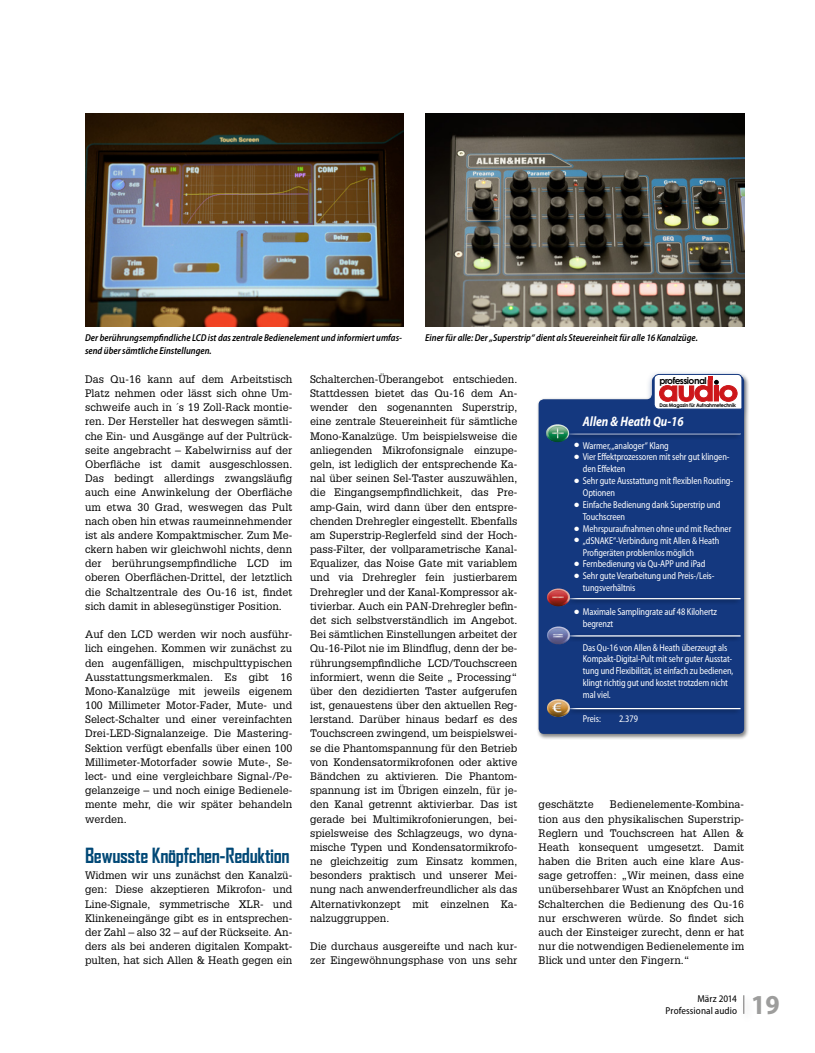
<style>
.page{position:relative;width:815px;height:1053px;background:#fff}
.page>*{position:absolute;margin:0;border:0;box-sizing:border-box;transform-origin:0 0}
.t1{font:700 semi-condensed 27.5px "Myriad Pro";color:#9d9d9c}
.t2{font:700 20px "Agency FB";letter-spacing:-.02em;color:#004876}
.t3{font:italic 700 semi-condensed 13.75px "Myriad Pro";color:#fff;scale:.9 1}
.t4{font:10.62px/14.1px "Glypha LT Std";letter-spacing:.005em;color:#000;text-align:justify}
.t5{font:semi-condensed 10px/11.9px "Myriad Pro";letter-spacing:-.01em;color:#fff;scale:.9 1}
.t6{font:italic 600 semi-condensed 10px/12.8px "Myriad Pro";letter-spacing:.005em;color:#000;scale:.95 1}
.t7{font:semi-condensed 10px/11.9px "Myriad Pro";letter-spacing:.005em;color:#000;text-align:right}
.t8{font:700 9.38px "Century Gothic";letter-spacing:-.06em;color:#000}
.t9{font:700 5px "Century Gothic";letter-spacing:-.045em;color:#000}
.s1{font-family:"European Pi Three";font-stretch:normal;font-size:6.25px}
</style>
<div class="page">
<svg style="left:743px;top:995px;width:1px;height:18px"></svg>
<img style="left:85px;top:113px;width:319px;height:213px">
<img style="left:425px;top:113px;width:319px;height:213px">
<div style="left:536px;top:373px;width:214px;height:366px;background:#000;opacity:.5"></div>
<div style="left:539px;top:376px;width:205px;height:357px;background:#14387f"></div>
<div style="left:581px;top:414px;width:108px;height:19px;background:#14387f"></div>
<div style="left:554px;top:596px;width:187px;height:9px;background:#123578"></div>
<div style="left:559px;top:594px;width:186px;height:9px;background:#000;opacity:.5"></div>
<hr style="left:561px;top:597px;width:180px;height:1px;background:#14387f">
<div style="left:541px;top:582px;width:38px;height:33px;background:#14387f"></div>
<img style="left:547px;top:588px;width:23px;height:18px">
<div style="left:559px;top:633px;width:186px;height:8px;background:#13377e"></div>
<div style="left:554px;top:633px;width:187px;height:9px;background:#000;opacity:.5"></div>
<hr style="left:561px;top:635px;width:180px;height:1px;background:#fff">
<div style="left:541px;top:620px;width:38px;height:33px;background:#14387f"></div>
<img style="left:547px;top:626px;width:23px;height:18px">
<div style="left:559px;top:705px;width:186px;height:8px;background:#13377e"></div>
<div style="left:554px;top:705px;width:187px;height:9px;background:#000;opacity:.5"></div>
<hr style="left:561px;top:708px;width:180px;height:1px;background:#fff">
<div style="left:541px;top:693px;width:38px;height:33px;background:#14387f"></div>
<img style="left:547px;top:699px;width:23px;height:18px">
<div style="left:552px;top:431px;width:189px;height:9px;background:#13367c"></div>
<div style="left:558px;top:431px;width:188px;height:8px;background:#000;opacity:.5"></div>
<hr style="left:560px;top:433px;width:181px;height:1px;background:#14387f">
<div style="left:540px;top:418px;width:38px;height:33px;background:#14387f"></div>
<img style="left:546px;top:424px;width:23px;height:18px">
<div style="left:646px;top:370px;width:104px;height:51px;background:#14387f;opacity:.56"></div>
<svg style="left:653px;top:373px;width:90px;height:37px"></svg>
<p class="t6" style="left:85px;top:331px;width:335px">Der berührungsempfindliche LCD ist das zentrale Bedienelement und informiert umfas&shy;send über sämtliche Einstellungen.</p>
<p class="t6" style="left:425px;top:331px;width:289px">Einer für alle: Der „Superstrip“ dient als Steuereinheit für alle 16 Kanalzüge.</p>
<p class="t4" style="left:85px;top:372px;width:209px">Das Qu-16 kann auf dem Arbeitstisch Platz nehmen oder lässt sich ohne Um&shy;schweife auch in ´s 19 Zoll-Rack montie&shy;ren. Der Hersteller hat deswegen sämtli&shy;che Ein- und Ausgänge auf der Pultrück&shy;seite angebracht – Kabelwirniss auf der Oberfläche ist damit ausgeschlossen.<br>Das bedingt allerdings zwangsläufig auch eine Anwinkelung der Oberfläche um etwa 30 Grad, weswegen das Pult nach oben hin etwas raumeinnehmender ist als andere Kompaktmischer. Zum Me&shy;ckern haben wir gleichwohl nichts, denn der berührungsempfindliche LCD im oberen Oberflächen-Drittel, der letztlich die Schaltzentrale des Ou-16 ist, findet sich damit in ablesegünstiger Position.</p>
<p class="t4" style="left:85px;top:627px;width:209px">Auf den LCD werden wir noch ausführ&shy;lich eingehen. Kommen wir zunächst zu den augenfälligen, mischpulttypischen Ausstattungsmerkmalen. Es gibt 16<br>Mono-Kanalzüge mit jeweils eigenem 100 Millimeter Motor-Fader, Mute- und Select-Schalter und einer vereinfachten Drei-LED-Signalanzeige. Die Mastering-Sektion verfügt ebenfalls über einen 100<br>Millimeter-Motorfader sowie Mute-, Se&shy;lect- und eine vergleichbare Signal-/Pe&shy;gelanzeige – und noch einige Bedienele&shy;mente mehr, die wir später behandeln werden.</p>
<h2 class="t2" style="left:85px;top:842px;width:206px">Bewusste Knöpfchen-Reduktion</h2>
<p class="t4" style="left:85px;top:868px;width:209px">Widmen wir uns zunächst den Kanalzü&shy;gen: Diese akzeptieren Mikrofon- und Line-Signale, symmetrische XLR- und Klinkeneingänge gibt es in entsprechen&shy;der Zahl – also 32 – auf der Rückseite. An&shy;ders als bei anderen digitalen Kompakt&shy;pulten, hat sich Allen &amp; Heath gegen ein</p>
<p class="t4" style="left:310px;top:372px;width:209px">Schalterchen-Überangebot entschieden.<br>Stattdessen bietet das Qu-16 dem An&shy;wender den sogenannten Superstrip, eine zentrale Steuereinheit für sämtliche Mono-Kanalzüge. Um beispielsweise die anliegenden Mikrofonsignale einzupe&shy;geln, ist lediglich der entsprechende Ka&shy;nal über seinen Sel-Taster auszuwählen, die Eingangsempfindlichkeit, das Pre&shy;amp-Gain, wird dann über den entspre&shy;chenden Drehregler eingestellt. Ebenfalls am Superstrip-Reglerfeld sind der Hoch&shy;pass-Filter, der vollparametrische Kanal-Equalizer, das Noise Gate mit variablem und via Drehregler fein justierbarem Drehregler und der Kanal-Kompressor ak&shy;tivierbar. Auch ein PAN-Drehregler befin&shy;det sich selbstverständlich im Angebot.<br>Bei sämtlichen Einstellungen arbeitet der Qu-16-Pilot nie im Blindflug, denn der be&shy;rührungsempfindliche LCD/Touchscreen informiert, wenn die Seite „ Processing“ über den dezidierten Taster aufgerufen ist, genauestens über den aktuellen Reg&shy;lerstand. Darüber hinaus bedarf es des Touchscreen zwingend, um beispielswei&shy;se die Phantomspannung für den Betrieb von Kondensatormikrofonen oder aktive Bändchen zu aktivieren. Die Phantom&shy;spannung ist im Übrigen einzeln, für je&shy;den Kanal getrennt aktivierbar. Das ist gerade bei Multimikrofonierungen, bei&shy;spielsweise des Schlagzeugs, wo dyna&shy;mische Typen und Kondensatormikrofo&shy;ne gleichzeitig zum Einsatz kommen, besonders praktisch und unserer Mei&shy;nung nach anwenderfreundlicher als das Alternativkonzept mit einzelnen Ka&shy;nalzuggruppen.</p>
<p class="t4" style="left:310px;top:939px;width:209px">Die durchaus ausgereifte und nach kur&shy;zer Eingewöhnungsphase von uns sehr</p>
<p class="t8" style="left:659px;top:373px;width:49px">professional</p>
<p class="t9" style="left:659px;top:401px;width:78px">Das Magazin für Aufnahmetechnik</p>
<p class="t3" style="left:583px;top:414px;width:114px">Allen &amp; Heath Qu-16</p>
<p class="t5" style="left:574px;top:439px;width:107px"><span class="s1">#</span> Warmer, „analoger“ Klang</p>
<p class="t5" style="left:574px;top:451px;width:174px"><span class="s1">#</span> Vier Effektprozessoren mit sehr gut klingen-</p>
<p class="t5" style="left:583px;top:463px;width:49px">den Effekten</p>
<p class="t5" style="left:574px;top:475px;width:178px"><span class="s1">#</span> Sehr gute Ausstattung mit flexiblen Routing-</p>
<p class="t5" style="left:583px;top:487px;width:37px">Optionen</p>
<p class="t5" style="left:574px;top:499px;width:164px"><span class="s1">#</span> Einfache Bedienung dank Superstrip und</p>
<p class="t5" style="left:583px;top:511px;width:48px">Touchscreen</p>
<p class="t5" style="left:574px;top:522px;width:176px"><span class="s1">#</span> Mehrspuraufnahmen ohne und mit Rechner</p>
<p class="t5" style="left:574px;top:534px;width:163px"><span class="s1">#</span> „dSNAKE“-Verbindung mit Allen &amp; Heath</p>
<p class="t5" style="left:583px;top:546px;width:125px">Profigeräten problemlos möglich</p>
<p class="t5" style="left:574px;top:558px;width:147px"><span class="s1">#</span> Fernbedienung via Qu-APP und iPad</p>
<p class="t5" style="left:574px;top:570px;width:158px"><span class="s1">#</span> Sehr gute Verarbeitung und Preis-/Leis-</p>
<p class="t5" style="left:583px;top:582px;width:60px">tungsverhältnis</p>
<p class="t5" style="left:583px;top:606px;width:151px;text-indent:-9px"><span class="s1">#</span> Maximale Samplingrate auf 48 Kilohertz begrenzt</p>
<p class="t5" style="left:583px;top:641px;width:169px">Das Qu-16 von Allen &amp; Heath überzeugt als Kompakt-Digital-Pult mit sehr guter Ausstat&shy;tung und Flexibilität, ist einfach zu bedienen, klingt richtig gut und kostet trotzdem nicht mal viel.</p>
<p class="t5" style="left:583px;top:712px;width:22px">Preis:</p>
<p class="t5" style="left:619px;top:712px;width:23px">2.379</p>
<p class="t4" style="left:539px;top:797px;width:207px;text-indent:71px">Bedienelemente-Kombina&shy;tion aus den physikalischen Superstrip-Reglern und Touchscreen hat Allen &amp; Heath konsequent umgesetzt. Damit haben die Briten auch eine klare Aus&shy;sage getroffen: „Wir meinen, dass eine unübersehbarer Wust an Knöpfchen und Schalterchen die Bedienung des Qu-16 nur erschweren würde. So findet sich auch der Einsteiger zurecht, denn er hat nur die notwendigen Bedienelemente im Blick und unter den Fingern.“</p>
<p class="t4" style="left:539px;top:797px;width:56px">geschätzte</p>
<p class="t7" style="left:666px;top:992px;width:73px">März 2014<br>Professional audio</p>
<h1 class="t1" style="left:751px;top:989px;width:30px">19</h1>
</div>
